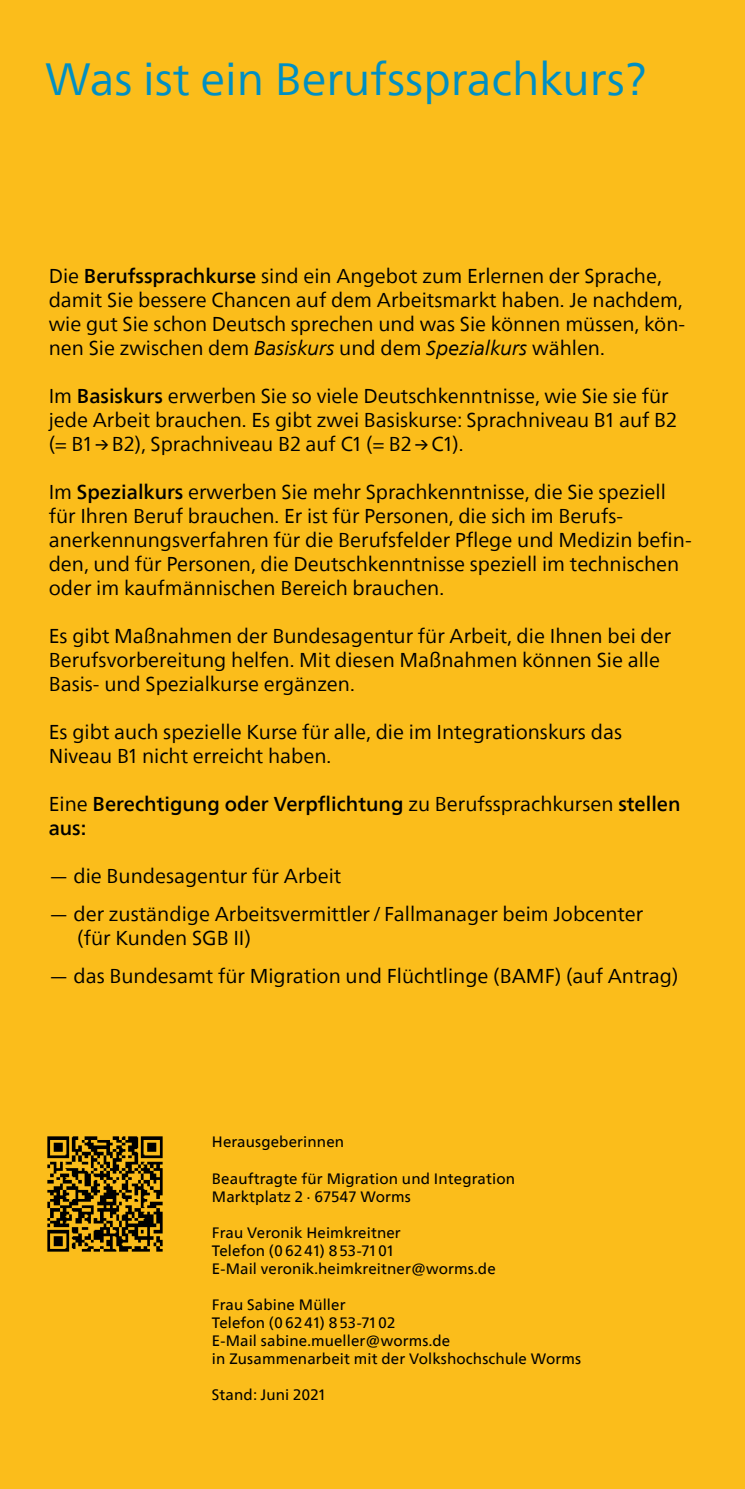
<style>
.page{position:relative;width:745px;height:1489px;background:#fff}
.page>*{position:absolute;margin:0;border:0;box-sizing:border-box;transform-origin:0 0}
.t1{font:45px "Neue Frutiger World";color:#008fc3}
.t2{font:20px/24px "Neue Frutiger World";color:#000}
.t3{font:500 20px/24px "Neue Frutiger World";color:#000}
.t4{font:15px/18px "Neue Frutiger World";letter-spacing:.01em;color:#000}
.s1{font-weight:500}
.s2{font-style:italic}
.s3{font-weight:400}
</style>
<div class="page">
<div style="left:0;top:0;width:744px;height:1488px;background:#fbbd1b"></div>
<img style="left:47px;top:1136px;width:116px;height:116px">
<h1 class="t1" style="left:45px;top:44px;width:602px">Was ist ein Berufssprachkurs?</h1>
<p class="t2" style="left:49px;top:264px;width:637px">Die <span class="s1">Berufssprachkurse</span> sind ein Angebot zum Erlernen der Sprache, damit Sie bessere Chancen auf dem Arbeitsmarkt haben. Je nachdem, wie gut Sie schon Deutsch sprechen und was Sie können müssen, kön&shy;nen Sie zwischen dem <span class="s2">Basiskurs</span> und dem <span class="s2">Spezialkurs</span> wählen.</p>
<p class="t2" style="left:49px;top:384px;width:629px">Im <span class="s1">Basiskurs</span> erwerben Sie so viele Deutschkenntnisse, wie Sie sie für jede Arbeit brauchen. Es gibt zwei Basiskurse: Sprachniveau B1 auf B2 (= B1→B2), Sprachniveau B2 auf C1 (= B2→C1).</p>
<p class="t2" style="left:49px;top:480px;width:644px">Im <span class="s1">Spezialkurs</span> erwerben Sie mehr Sprachkenntnisse, die Sie speziell für Ihren Beruf brauchen. Er ist für Personen, die sich im Berufs&shy;anerkennungsverfahren für die Berufsfelder Pflege und Medizin befin&shy;den, und für Personen, die Deutschkenntnisse speziell im technischen oder im kaufmännischen Bereich brauchen.</p>
<p class="t2" style="left:49px;top:624px;width:623px">Es gibt Maßnahmen der Bundesagentur für Arbeit, die Ihnen bei der<br>Berufsvorbereitung helfen. Mit diesen Maßnahmen können Sie alle<br>Basis- und Spezialkurse ergänzen.</p>
<p class="t2" style="left:49px;top:720px;width:574px">Es gibt auch spezielle Kurse für alle, die im Integrationskurs das<br>Niveau B1 nicht erreicht haben.</p>
<p class="t3" style="left:49px;top:792px;width:633px"><span class="s3">Eine</span> Berechtigung oder Verpflichtung <span class="s3">zu Berufssprachkursen</span> stellen aus:</p>
<p class="t2" style="left:49px;top:864px;width:294px">— die Bundesagentur für Arbeit</p>
<p class="t2" style="left:77px;top:902px;width:567px;text-indent:-28px">— der zuständige Arbeitsvermittler /Fallmanager beim Jobcenter (für Kunden SGB II)</p>
<p class="t2" style="left:49px;top:964px;width:630px">— das Bundesamt für Migration und Flüchtlinge (BAMF) (auf Antrag)</p>
<p class="t4" style="left:212px;top:1133px;width:134px">Herausgeberinnen</p>
<p class="t4" style="left:212px;top:1169px;width:304px">Beauftragte für Migration und Integration<br>Marktplatz 2 · 67547 Worms</p>
<p class="t4" style="left:212px;top:1223px;width:285px">Frau Veronik Heimkreitner<br>Telefon (06241) 853-7101<br>E-Mail veronik.heimkreitner@worms.de</p>
<p class="t4" style="left:212px;top:1295px;width:370px">Frau Sabine Müller<br>Telefon (06241) 853-7102<br>E-Mail sabine.mueller@worms.de<br>in Zusammenarbeit mit der Volkshochschule Worms</p>
<p class="t4" style="left:212px;top:1385px;width:115px">Stand: Juni 2021</p>
</div>
